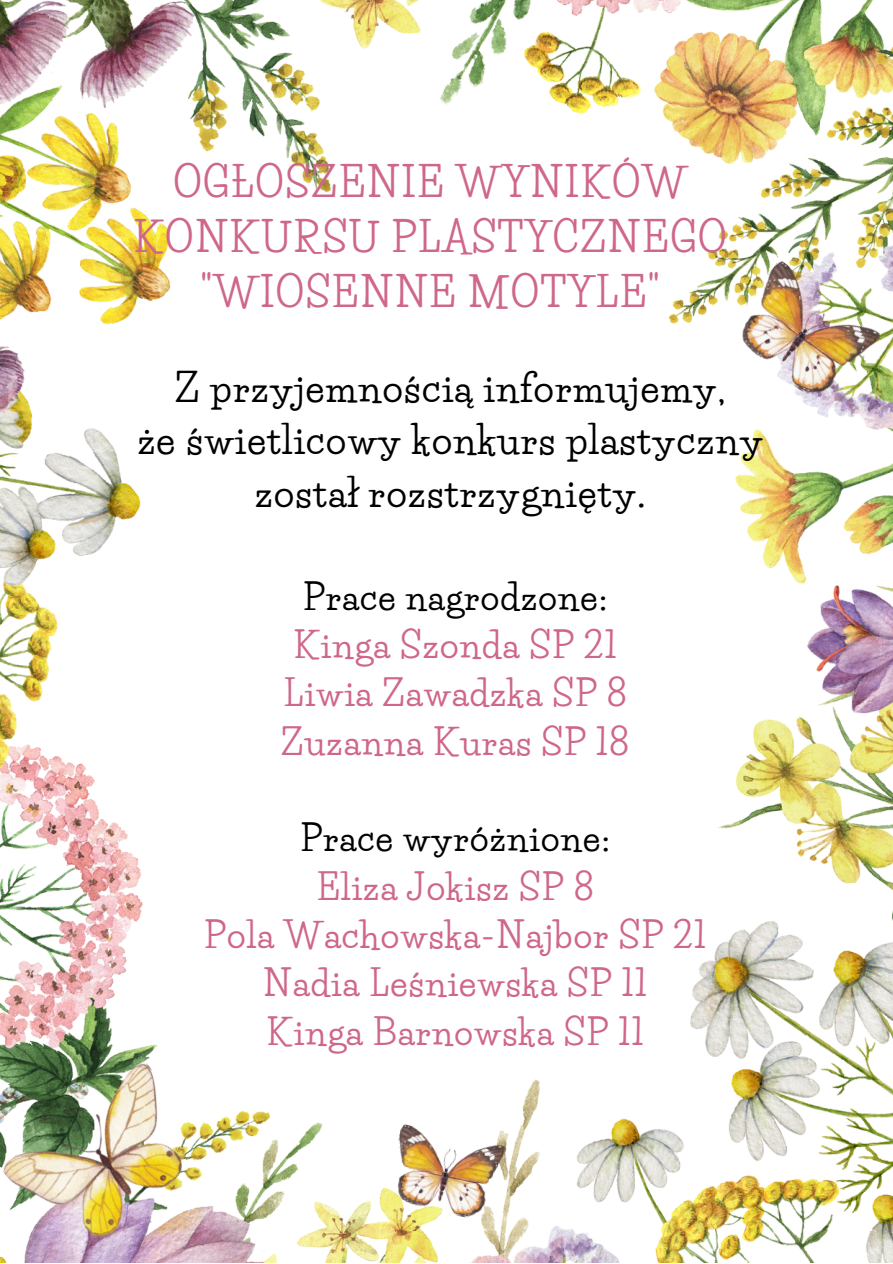
<style>
.page{position:relative;width:893px;height:1264px;background:#fff}
.page>*{position:absolute;margin:0;border:0;box-sizing:border-box;transform-origin:0 0}
.t1{font:700 39.9px/55.1px "Life Savers";letter-spacing:.04em;color:#cf668b;text-align:center}
.t2{font:700 37.8px/52.8px "Life Savers";letter-spacing:.04em;color:#000;text-align:center}
.t3{font:700 34.8px/48.3px "Life Savers";letter-spacing:.04em;color:#cf668b;text-align:center}
.t4{font:700 34.8px "Life Savers";letter-spacing:.04em;color:#000}
</style>
<div class="page">
<img style="left:0;top:0;width:892px;height:1262px">
<img style="left:724px;top:259px;width:158px;height:150px">
<img style="left:386px;top:1123px;width:120px;height:99px">
<img style="left:0;top:1053px;width:216px;height:208px">
<p class="t1" style="left:134px;top:155px;width:594px">OGŁOSZENIE WYNIKÓW<br>KONKURSU PLASTYCZNEGO "WIOSENNE MOTYLE"</p>
<p class="t2" style="left:138px;top:361px;width:626px">Z przyjemnością informujemy,<br>że świetlicowy konkurs plastyczny został rozstrzygnięty.</p>
<p class="t4" style="left:303px;top:575px;width:305px">Prace nagrodzone:</p>
<p class="t3" style="left:281px;top:621px;width:349px">Kinga Szonda SP 21<br>Liwia Zawadzka SP 8<br>Zuzanna Kuras SP 18</p>
<p class="t4" style="left:300px;top:817px;width:311px">Prace wyróżnione:</p>
<p class="t3" style="left:204px;top:863px;width:503px">Eliza Jokisz SP 8<br>Pola Wachowska-Najbor SP 21<br>Nadia Leśniewska SP 11<br>Kinga Barnowska SP 11</p>
</div>
